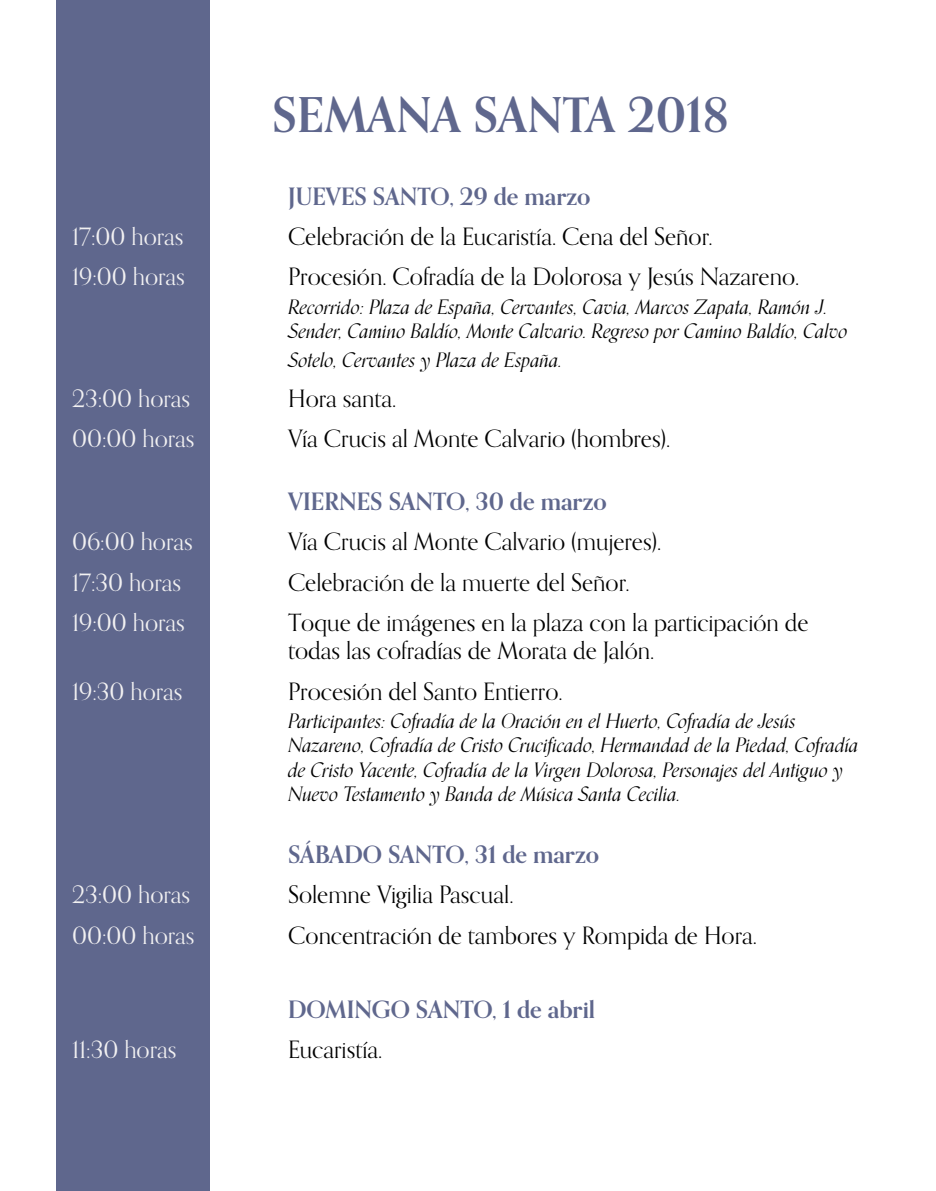
<style>
.page{position:relative;width:936px;height:1191px;background:#fff}
.page>*{position:absolute;margin:0;border:0;box-sizing:border-box;transform-origin:0 0}
.t1{font:700 48px "Orpheus Pro";color:#5f678d}
.t2{font:24px/28.8px "Orpheus Pro";color:#000}
.t3{font:24px "Orpheus Pro";color:#f2f1f2}
.t4{font:700 24px "Orpheus Pro";color:#5f678d}
.t5{font:italic 20px/24px "Orpheus Pro";color:#000}
</style>
<div class="page">
<div style="left:57px;top:0;width:153px;height:1191px;background:#5f678d"></div>
<h1 class="t1" style="left:272px;top:85px;width:458px">SEMANA SANTA 2018</h1>
<p class="t4" style="left:288px;top:181px;width:304px">JUEVES SANTO, 29 de marzo</p>
<p class="t3" style="left:72px;top:221px;width:113px">17:00 horas</p>
<p class="t2" style="left:288px;top:222px;width:426px">Celebración de la Eucaristía. Cena del Señor.</p>
<p class="t3" style="left:72px;top:261px;width:114px">19:00 horas</p>
<p class="t2" style="left:288px;top:262px;width:512px">Procesión. Cofradía de la Dolorosa y Jesús Nazareno.</p>
<p class="t5" style="left:288px;top:296px;width:560px">Recorrido: Plaza de España, Cervantes, Cavia, Marcos Zapata, Ramón J.<br>Sender, Camino Baldío, Monte Calvario. Regreso por Camino Baldío, Calvo</p>
<p class="t5" style="left:288px;top:349px;width:275px">Sotelo, Cervantes y Plaza de España.</p>
<p class="t3" style="left:72px;top:383px;width:120px">23:00 horas</p>
<p class="t2" style="left:288px;top:383px;width:110px">Hora santa.</p>
<p class="t3" style="left:72px;top:423px;width:124px">00:00 horas</p>
<p class="t2" style="left:288px;top:424px;width:383px">Vía Crucis al Monte Calvario (hombres).</p>
<p class="t4" style="left:288px;top:486px;width:320px">VIERNES SANTO, 30 de marzo</p>
<p class="t3" style="left:72px;top:526px;width:122px">06:00 horas</p>
<p class="t2" style="left:288px;top:527px;width:374px">Vía Crucis al Monte Calvario (mujeres).</p>
<p class="t3" style="left:72px;top:566px;width:111px">17:30 horas</p>
<p class="t2" style="left:288px;top:567px;width:343px">Celebración de la muerte del Señor.</p>
<p class="t3" style="left:72px;top:606px;width:114px">19:00 horas</p>
<p class="t2" style="left:288px;top:607px;width:522px">Toque de imágenes en la plaza con la participación de todas las cofradías de Morata de Jalón.</p>
<p class="t3" style="left:72px;top:675px;width:112px">19:30 horas</p>
<p class="t2" style="left:288px;top:676px;width:276px">Procesión del Santo Entierro.</p>
<p class="t5" style="left:288px;top:710px;width:571px">Participantes: Cofradía de la Oración en el Huerto, Cofradía de Jesús Nazareno, Cofradía de Cristo Crucificado, Hermandad de la Piedad, Cofradía de Cristo Yacente, Cofradía de la Virgen Dolorosa, Personajes del Antiguo y Nuevo Testamento y Banda de Música Santa Cecilia.</p>
<p class="t4" style="left:288px;top:839px;width:312px">SÁBADO SANTO, 31 de marzo</p>
<p class="t3" style="left:72px;top:879px;width:120px">23:00 horas</p>
<p class="t2" style="left:288px;top:880px;width:227px">Solemne Vigilia Pascual.</p>
<p class="t3" style="left:72px;top:919px;width:124px">00:00 horas</p>
<p class="t2" style="left:288px;top:920px;width:470px">Concentración de tambores y Rompida de Hora.</p>
<p class="t4" style="left:288px;top:994px;width:308px">DOMINGO SANTO, 1 de abril</p>
<p class="t3" style="left:72px;top:1034px;width:106px">11:30 horas</p>
<p class="t2" style="left:288px;top:1034px;width:96px">Eucaristía.</p>
</div>
